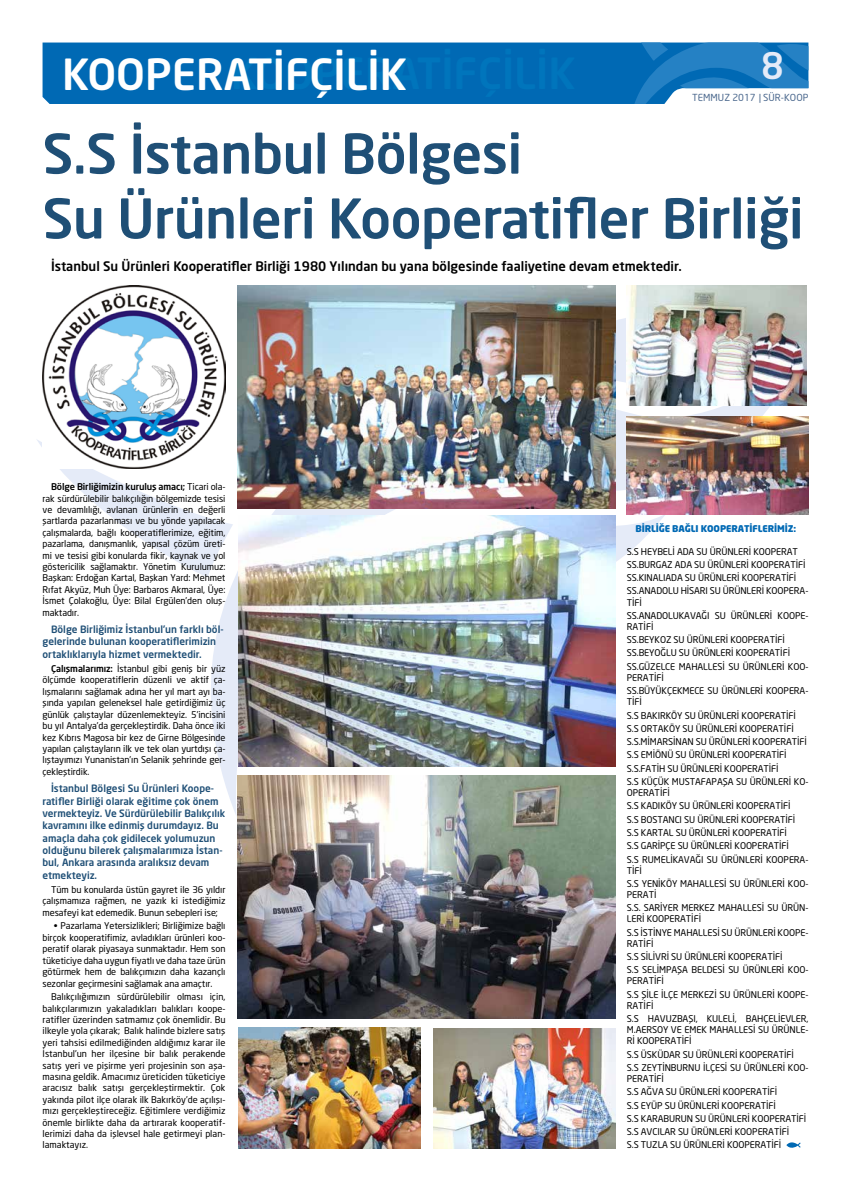
<style>
.page{position:relative;width:851px;height:1191px;background:#fff}
.page>*{position:absolute;margin:0;border:0;box-sizing:border-box;transform-origin:0 0}
.t1{font:54px/64.8px "Neo Sans Std Medium TR";letter-spacing:-.01em;color:#1f4f76}
.t2{font:42.4px "Neo Sans Std Medium TR";color:#fff}
.t3{font:36.1px "Neo Sans Std Medium TR";color:#e5ebf8}
.t4{font:13px "Neo Sans Std Medium TR";color:#000}
.t5{font:10px/12.4px "Neo Sans Std Medium TR";color:#1f4f76}
.t6{font:9.6px "Neo Sans TR";color:#4c698e}
.t7{font:9.2px/11.4px "Neo Sans TR";letter-spacing:-.01em;color:#000}
.t8{font:9.2px "Neo Sans Medium TR";letter-spacing:-.01em;color:#000}
.t9{font:9.2px "Neo Sans Black TR";letter-spacing:-.01em;color:#0069b4}
.s1{font-family:"Neo Sans Italic TR"}
.s2{font-family:"Neo Sans TR"}
.s3{font-family:"Neo Sans Medium TR"}
</style>
<div class="page">
<div style="left:43px;top:43px;width:581px;height:61px;background:#0069b4"></div>
<svg style="left:624px;top:43px;width:184px;height:61px"></svg>
<svg style="left:786px;top:1142px;width:14px;height:6px"></svg>
<svg style="left:211px;top:360px;width:584px;height:456px"></svg>
<svg style="left:537px;top:285px;width:258px;height:107px"></svg>
<svg style="left:37px;top:439px;width:196px;height:139px"></svg>
<svg style="left:317px;top:510px;width:350px;height:115px"></svg>
<img style="left:239px;top:515px;width:376px;height:251px">
<img style="left:626px;top:286px;width:180px;height:120px">
<img style="left:626px;top:417px;width:182px;height:97px">
<img style="left:237px;top:286px;width:378px;height:222px">
<img style="left:237px;top:775px;width:378px;height:243px">
<img style="left:43px;top:286px;width:182px;height:182px">
<img style="left:433px;top:1028px;width:182px;height:120px">
<img style="left:239px;top:1027px;width:181px;height:121px">
<h2 class="t2" style="left:62px;top:47px;width:346px">KOOPERATİFÇİLİK</h2>
<h3 class="t3" style="left:760px;top:43px;width:24px">8</h3>
<p class="t6" style="left:692px;top:92px;width:118px">TEMMUZ 2017 <span class="s1">|</span> SÜR-KOOP</p>
<h1 class="t1" style="left:43px;top:120px;width:762px">S.S İstanbul Bölgesi<br>Su Ürünleri Kooperatifler Birliği</h1>
<h3 class="t4" style="left:51px;top:258px;width:632px">İstanbul Su Ürünleri Kooperatifler Birliği 1980 Yılından bu yana bölgesinde faaliyetine devam etmektedir.</h3>
<p class="t8" style="left:51px;top:481px;width:176px">Bölge Birliğimizin kuruluş amacı; <span class="s2">Ticari ola-</span></p>
<p class="t7" style="left:43px;top:492px;width:184px;text-align:justify">rak sürdürülebilir balıkçılığın bölgemizde tesisi ve devamlılığı, avlanan ürünlerin en değerli şartlarda pazarlanması ve bu yönde yapılacak çalışmalarda, bağlı kooperatiflerimize, eğitim, pazarlama, danışmanlık, yapısal çözüm üreti&shy;mi ve tesisi gibi konularda fikir, kaynak ve yol göstericilik sağlamaktır. Yönetim Kurulumuz:<br>Başkan: Erdoğan Kartal, Başkan Yard: Mehmet Rıfat Akyüz, Muh Üye: Barbaros Akmaral, Üye:<br>İsmet Çolakoğlu, Üye: Bilal Ergülen’den oluş&shy;maktadır.</p>
<p class="t5" style="left:43px;top:623px;width:182px;text-indent:8px">Bölge Birliğimiz İstanbul’un farklı böl&shy;gelerinde bulunan kooperatiflerimizin ortaklıklarıyla hizmet vermektedir.</p>
<p class="t7" style="left:43px;top:663px;width:184px;text-align:justify;text-indent:9px"><span class="s3">Çalışmalarımız:</span> İstanbul gibi geniş bir yüz ölçümde kooperatiflerin düzenli ve aktif ça&shy;lışmalarını sağlamak adına her yıl mart ayı ba&shy;şında yapılan geleneksel hale getirdiğimiz üç günlük çalıştaylar düzenlemekteyiz. 5’incisini bu yıl Antalya’da gerçekleştirdik. Daha önce iki kez Kıbrıs Magosa bir kez de Girne Bölgesinde yapılan çalıştayların ilk ve tek olan yurtdışı ça&shy;lıştayımızı Yunanistan’ın Selanik şehrinde ger&shy;çekleştirdik.</p>
<p class="t5" style="left:43px;top:782px;width:184px;text-indent:8px">İstanbul Bölgesi Su Ürünleri Koope&shy;ratifler Birliği olarak eğitime çok önem vermekteyiz. Ve Sürdürülebilir Balıkçılık kavramını ilke edinmiş durumdayız. Bu amaçla daha çok gidilecek yolumuzun olduğunu bilerek çalışmalarımıza İstan&shy;bul, Ankara arasında aralıksız devam etmekteyiz.</p>
<p class="t7" style="left:43px;top:883px;width:184px;text-align:justify;text-indent:9px">Tüm bu konularda üstün gayret ile 36 yıldır çalışmamıza rağmen, ne yazık ki istediğimiz mesafeyi kat edemedik. Bunun sebepleri ise;</p>
<p class="t7" style="left:43px;top:920px;width:184px;text-align:justify;text-indent:11px">• Pazarlama Yetersizlikleri; Birliğimize bağlı birçok kooperatifimiz, avladıkları ürünleri koo&shy;peratif olarak piyasaya sunmaktadır. Hem son tüketiciye daha uygun fiyatlı ve daha taze ürün götürmek hem de balıkçımızın daha kazançlı sezonlar geçirmesini sağlamak ana amaçtır.</p>
<p class="t7" style="left:43px;top:991px;width:184px;text-align:justify;text-indent:9px">Balıkçılığımızın sürdürülebilir olması için, balıkçılarımızın yakaladıkları balıkları koope&shy;ratifler üzerinden satmamız çok önemlidir. Bu ilkeyle yola çıkarak; Balık halinde bizlere satış yeri tahsisi edilmediğinden aldığımız karar ile İstanbul’un her ilçesine bir balık perakende satış yeri ve pişirme yeri projesinin son aşa&shy;masına geldik. Amacımız üreticiden tüketiciye aracısız balık satışı gerçekleştirmektir. Çok yakında pilot ilçe olarak ilk Bakırköy’de açılışı&shy;mızı gerçekleştireceğiz. Eğitimlere verdiğimiz önemle birlikte daha da artırarak kooperatif&shy;lerimizi daha da işlevsel hale getirmeyi plan&shy;lamaktayız.</p>
<p class="t9" style="left:635px;top:523px;width:162px">BİRLİĞE BAĞLI KOOPERATİFLERİMİZ:</p>
<p class="t7" style="left:626px;top:544px;width:183px;line-height:13.3px">S.S HEYBELİ ADA SU ÜRÜNLERİ KOOPERAT SS.BURGAZ ADA SU ÜRÜNLERİ KOOPERATİFİ SS.KINALIADA SU ÜRÜNLERİ KOOPERATİFİ SS.ANADOLU HİSARI SU ÜRÜNLERİ KOOPERA-</p>
<p class="t7" style="left:626px;top:595px;width:183px;line-height:13.3px">TİFİ<br>SS.ANADOLUKAVAĞI SU ÜRÜNLERİ KOOPE-</p>
<p class="t7" style="left:626px;top:619px;width:183px;line-height:13.3px">RATİFİ<br>SS.BEYKOZ SU ÜRÜNLERİ KOOPERATİFİ<br>SS.BEYOĞLU SU ÜRÜNLERİ KOOPERATİFİ<br>SS.GÜZELCE MAHALLESİ SU ÜRÜNLERİ KOO-</p>
<p class="t7" style="left:626px;top:670px;width:183px;line-height:13.3px">PERATİFİ<br>SS.BÜYÜKÇEKMECE SU ÜRÜNLERİ KOOPERA-</p>
<p class="t7" style="left:626px;top:695px;width:183px;line-height:13.3px">TİFİ<br>S.S BAKIRKÖY SU ÜRÜNLERİ KOOPERATİFİ<br>S.S ORTAKÖY SU ÜRÜNLERİ KOOPERATİFİ<br>S.S.MİMARSİNAN SU ÜRÜNLERİ KOOPERATİFİ<br>S.S EMİÖNÜ SU ÜRÜNLERİ KOOPERATİFİ<br>S.S.FATİH SU ÜRÜNLERİ KOOPERATİFİ<br>S.S KÜÇÜK MUSTAFAPAŞA SU ÜRÜNLERİ KO-</p>
<p class="t7" style="left:626px;top:786px;width:183px;line-height:13.3px">OPERATİFİ<br>S.S KADIKÖY SU ÜRÜNLERİ KOOPERATİFİ<br>S.S BOSTANCI SU ÜRÜNLERİ KOOPERATİFİ<br>S.S KARTAL SU ÜRÜNLERİ KOOPERATİFİ<br>S.S GARİPÇE SU ÜRÜNLERİ KOOPERATİFİ<br>S.S RUMELİKAVAĞI SU ÜRÜNLERİ KOOPERA-</p>
<p class="t7" style="left:626px;top:863px;width:183px;line-height:13.3px">TİFİ<br>S.S YENİKÖY MAHALLESİ SU ÜRÜNLERİ KOO-</p>
<p class="t7" style="left:626px;top:888px;width:183px;line-height:13.3px">PERATİ<br>S.S. SARİYER MERKEZ MAHALLESİ SU ÜRÜN-</p>
<p class="t7" style="left:626px;top:912px;width:183px;line-height:13.3px">LERİ KOOPERATİFİ<br>S.S İSTİNYE MAHALLESİ SU ÜRÜNLERİ KOOPE-</p>
<p class="t7" style="left:626px;top:936px;width:183px;line-height:13.3px">RATİFİ<br>S.S SİLİVRİ SU ÜRÜNLERİ KOOPERATİFİ<br>S.S SELİMPAŞA BELDESİ SU ÜRÜNLERİ KOO-</p>
<p class="t7" style="left:626px;top:974px;width:183px;line-height:13.3px">PERATİFİ<br>S.S ŞİLE İLÇE MERKEZİ SU ÜRÜNLERİ KOOPE-</p>
<p class="t7" style="left:626px;top:998px;width:183px;line-height:13.3px">RATİFİ<br>S.S HAVUZBAŞI, KULELİ, BAHÇELİEVLER,</p>
<p class="t7" style="left:626px;top:1024px;width:183px;line-height:11px">M.AERSOY VE EMEK MAHALLESİ SU ÜRÜNLE-<br>Rİ KOOPERATİFİ</p>
<p class="t7" style="left:626px;top:1047px;width:183px;line-height:13.3px">S.S ÜSKÜDAR SU ÜRÜNLERİ KOOPERATİFİ<br>S.S ZEYTİNBURNU İLÇESİ SU ÜRÜNLERİ KOO-</p>
<p class="t7" style="left:626px;top:1071px;width:181px;line-height:13.3px">PERATİFİ<br>S.S AĞVA SU ÜRÜNLERİ KOOPERATİFİ<br>S.S EYÜP SU ÜRÜNLERİ KOOPERATİFİ<br>S.S KARABURUN SU ÜRÜNLERİ KOOPERATİFİ<br>S.S AVCILAR SU ÜRÜNLERİ KOOPERATİFİ<br>S.S TUZLA SU ÜRÜNLERİ KOOPERATİFİ</p>
</div>
